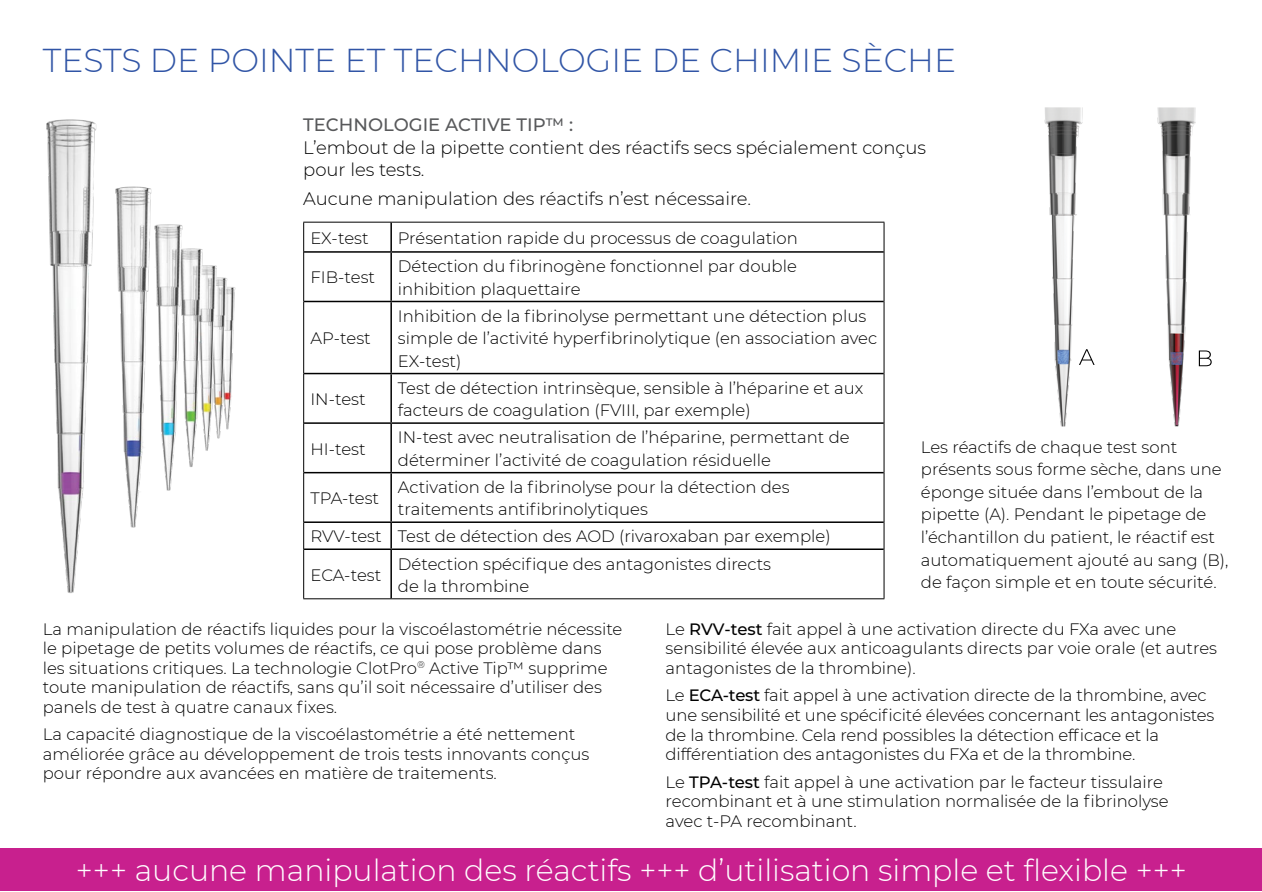
<style>
.page{position:relative;width:1262px;height:892px;background:#fff}
.page>*{position:absolute;margin:0;border:0;box-sizing:border-box;transform-origin:0 0}
.t1{font:300 33px "Montserrat";color:#3155a6}
.t2{font:300 30px "Montserrat";color:#fff}
.t3{font:300 18px/22.5px "Montserrat";color:#000}
.t4{font:500 18px "Montserrat";color:#58595b}
.t5{font:300 16.5px/22.5px "Montserrat";color:#000}
.s1{font-weight:500}
</style>
<div class="page">
<img style="left:46px;top:119px;width:190px;height:474px">
<img style="left:1044px;top:107px;width:152px;height:319px">
<svg style="left:1079px;top:349px;width:16px;height:16px"></svg>
<svg style="left:1199px;top:350px;width:13px;height:16px"></svg>
<hr style="left:390px;top:222px;width:2px;height:29px;background:#000">
<hr style="left:304px;top:251px;width:87px;height:2px;background:#000">
<hr style="left:391px;top:251px;width:493px;height:2px;background:#000">
<hr style="left:390px;top:253px;width:2px;height:48px;background:#000">
<hr style="left:304px;top:301px;width:87px;height:1px;background:#000">
<hr style="left:391px;top:301px;width:493px;height:1px;background:#000">
<hr style="left:390px;top:302px;width:2px;height:71px;background:#000">
<hr style="left:304px;top:373px;width:87px;height:1px;background:#000">
<hr style="left:391px;top:373px;width:493px;height:1px;background:#000">
<hr style="left:390px;top:374px;width:2px;height:48px;background:#000">
<hr style="left:304px;top:422px;width:87px;height:2px;background:#000">
<hr style="left:391px;top:422px;width:493px;height:2px;background:#000">
<hr style="left:390px;top:424px;width:2px;height:48px;background:#000">
<hr style="left:304px;top:472px;width:87px;height:1px;background:#000">
<hr style="left:391px;top:472px;width:493px;height:1px;background:#000">
<hr style="left:390px;top:473px;width:2px;height:48px;background:#000">
<hr style="left:304px;top:521px;width:87px;height:2px;background:#000">
<hr style="left:391px;top:521px;width:493px;height:2px;background:#000">
<hr style="left:390px;top:523px;width:2px;height:25px;background:#000">
<hr style="left:304px;top:548px;width:87px;height:2px;background:#000">
<hr style="left:391px;top:548px;width:493px;height:2px;background:#000">
<hr style="left:390px;top:550px;width:2px;height:48px;background:#000">
<hr style="left:303px;top:222px;width:88px;height:1px;background:#000">
<hr style="left:303px;top:222px;width:1px;height:30px;background:#000">
<hr style="left:391px;top:222px;width:493px;height:1px;background:#000">
<hr style="left:884px;top:222px;width:1px;height:30px;background:#000">
<hr style="left:303px;top:252px;width:1px;height:49px;background:#000">
<hr style="left:884px;top:252px;width:1px;height:49px;background:#000">
<hr style="left:303px;top:301px;width:1px;height:72px;background:#000">
<hr style="left:884px;top:301px;width:1px;height:72px;background:#000">
<hr style="left:303px;top:373px;width:1px;height:50px;background:#000">
<hr style="left:884px;top:373px;width:1px;height:50px;background:#000">
<hr style="left:303px;top:423px;width:1px;height:49px;background:#000">
<hr style="left:884px;top:423px;width:1px;height:49px;background:#000">
<hr style="left:303px;top:472px;width:1px;height:50px;background:#000">
<hr style="left:884px;top:472px;width:1px;height:50px;background:#000">
<svg style="left:303px;top:522px;width:1px;height:27px"></svg>
<svg style="left:884px;top:522px;width:1px;height:27px"></svg>
<hr style="left:303px;top:549px;width:1px;height:49px;background:#000">
<hr style="left:884px;top:549px;width:1px;height:49px;background:#000">
<hr style="left:303px;top:598px;width:88px;height:1px;background:#000">
<hr style="left:391px;top:598px;width:493px;height:1px;background:#000">
<div style="left:0;top:848px;width:1262px;height:43px;background:#c8208e"></div>
<h1 class="t1" style="left:43px;top:38px;width:915px">TESTS DE POINTE ET TECHNOLOGIE DE CHIMIE SÈCHE</h1>
<p class="t4" style="left:303px;top:112px;width:271px">TECHNOLOGIE ACTIVE TIP™ :</p>
<p class="t3" style="left:303px;top:135px;width:624px">L’embout de la pipette contient des réactifs secs spécialement conçus pour les tests.</p>
<p class="t3" style="left:303px;top:187px;width:449px">Aucune manipulation des réactifs n’est nécessaire.</p>
<p class="t5" style="left:310px;top:226px;width:60px">EX-test</p>
<p class="t5" style="left:398px;top:226px;width:401px">Présentation rapide du processus de coagulation</p>
<p class="t5" style="left:310px;top:266px;width:66px">FIB-test</p>
<p class="t5" style="left:398px;top:254px;width:400px">Détection du fibrinogène fonctionnel par double inhibition plaquettaire</p>
<p class="t5" style="left:310px;top:326px;width:62px">AP-test</p>
<p class="t5" style="left:398px;top:304px;width:481px">Inhibition de la fibrinolyse permettant une détection plus simple de l’activité hyperfibrinolytique (en association avec<br>EX-test)</p>
<p class="t5" style="left:310px;top:387px;width:57px">IN-test</p>
<p class="t5" style="left:398px;top:376px;width:467px">Test de détection intrinsèque, sensible à l’héparine et aux facteurs de coagulation (FVIII, par exemple)</p>
<p class="t5" style="left:310px;top:437px;width:57px">HI-test</p>
<p class="t5" style="left:398px;top:426px;width:453px">IN-test avec neutralisation de l’héparine, permettant de déterminer l’activité de coagulation résiduelle</p>
<p class="t5" style="left:398px;top:475px;width:393px">Activation de la fibrinolyse pour la détection des traitements antifibrinolytiques</p>
<p class="t5" style="left:310px;top:525px;width:522px">RVV-test Test de détection des AOD (rivaroxaban par exemple)</p>
<p class="t5" style="left:310px;top:563px;width:72px">ECA-test</p>
<p class="t5" style="left:398px;top:552px;width:375px">Détection spécifique des antagonistes directs de la thrombine</p>
<p class="t5" style="left:310px;top:486px;width:70px">TPA-test</p>
<p class="t5" style="left:921px;top:435px;width:309px">Les réactifs de chaque test sont présents sous forme sèche, dans une éponge située dans l’embout de la pipette (A). Pendant le pipetage de l’échantillon du patient, le réactif est automatiquement ajouté au sang (B), de façon simple et en toute sécurité.</p>
<p class="t5" style="left:666px;top:618px;width:553px;line-height:19.5px">Le <span class="s1">RVV-test</span> fait appel à une activation directe du FXa avec une sensibilité élevée aux anticoagulants directs par voie orale (et autres antagonistes de la thrombine).</p>
<p class="t5" style="left:666px;top:685px;width:550px;line-height:19.5px">Le <span class="s1">ECA-test</span> fait appel à une activation directe de la thrombine, avec une sensibilité et une spécificité élevées concernant les antagonistes de la thrombine. Cela rend possibles la détection efficace et la différentiation des antagonistes du FXa et de la thrombine.</p>
<p class="t5" style="left:666px;top:771px;width:505px;line-height:19.5px">Le <span class="s1">TPA-test</span> fait appel à une activation par le facteur tissulaire recombinant et à une stimulation normalisée de la fibrinolyse avec t-PA recombinant.</p>
<h2 class="t2" style="left:76px;top:850px;width:1113px">+++ aucune manipulation des réactifs +++ d’utilisation simple et flexible +++</h2>
<p class="t5" style="left:43px;top:618px;width:581px;line-height:19.5px">La manipulation de réactifs liquides pour la viscoélastométrie nécessite le pipetage de petits volumes de réactifs, ce qui pose problème dans les situations critiques. La technologie ClotPro<sup>®</sup> Active Tip™ supprime toute manipulation de réactifs, sans qu’il soit nécessaire d’utiliser des panels de test à quatre canaux fixes.</p>
<p class="t5" style="left:43px;top:724px;width:548px;line-height:19.5px">La capacité diagnostique de la viscoélastométrie a été nettement améliorée grâce au développement de trois tests innovants conçus pour répondre aux avancées en matière de traitements.</p>
</div>
